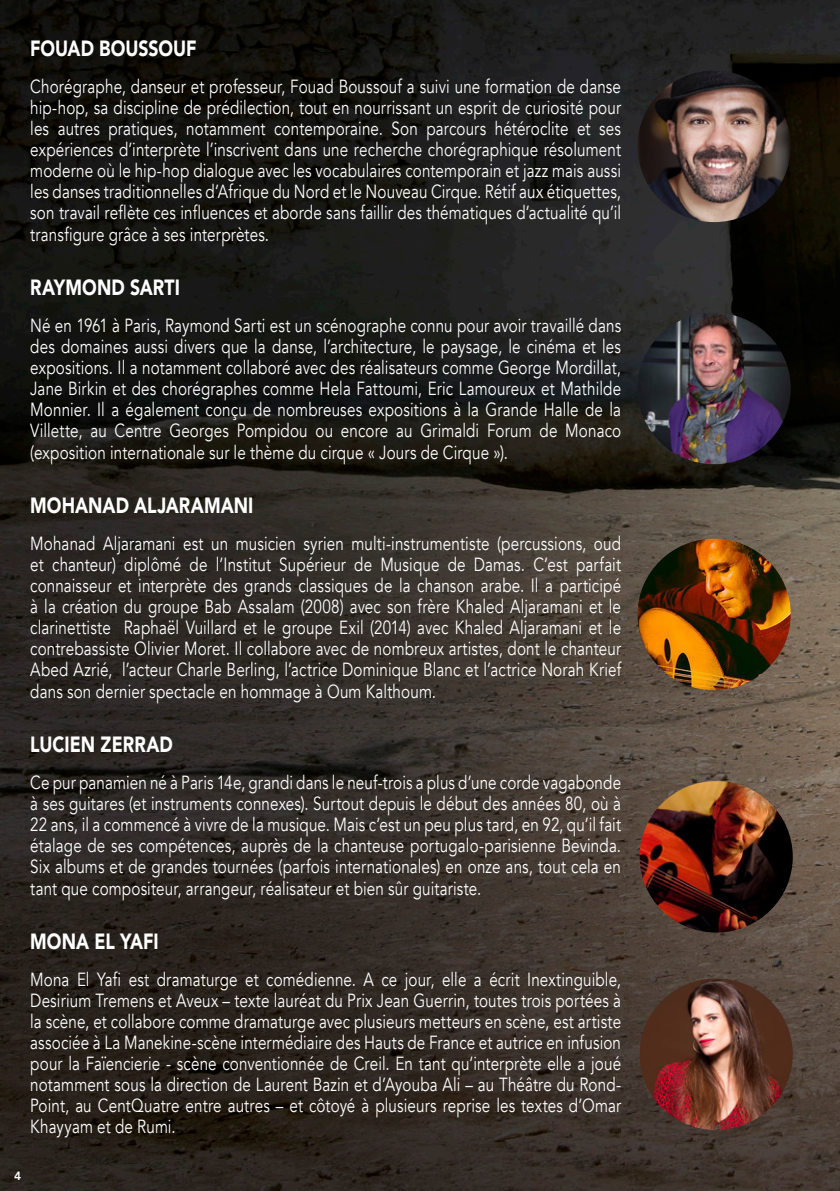
<style>
.page{position:relative;width:840px;height:1191px;background:#fff}
.page>*{position:absolute;margin:0;border:0;box-sizing:border-box;transform-origin:0 0}
.t1{font:900 22px "Avenir";color:#fff;scale:.8 1}
.t2{font:19px/21.2px "Avenir";letter-spacing:.01em;color:#fff;text-align:justify;scale:.8 1}
.t3{font:800 12px "Avenir";color:#fff}
</style>
<div class="page">
<img style="left:0;top:0;width:839px;height:1191px">
<img style="left:637px;top:71px;width:153px;height:151px">
<img style="left:637px;top:313px;width:153px;height:151px">
<img style="left:637px;top:538px;width:153px;height:152px">
<img style="left:639px;top:781px;width:153px;height:151px">
<img style="left:639px;top:978px;width:153px;height:152px">
<p class="t1" style="left:30px;top:29px;width:209px">FOUAD BOUSSOUF</p>
<p class="t2" style="left:30px;top:76px;width:739px">Chorégraphe, danseur et professeur, Fouad Boussouf a suivi une formation de danse hip-hop, sa discipline de prédilection, tout en nourrissant un esprit de curiosité pour les autres pratiques, notamment contemporaine. Son parcours hétéroclite et ses expériences d’interprète l’inscrivent dans une recherche chorégraphique résolument moderne où le hip-hop dialogue avec les vocabulaires contemporain et jazz mais aussi les danses traditionnelles d’Afrique du Nord et le Nouveau Cirque. Rétif aux étiquettes, son travail reflète ces influences et aborde sans faillir des thématiques d’actualité qu’il transfigure grâce à ses interprètes.</p>
<p class="t1" style="left:30px;top:268px;width:188px">RAYMOND SARTI</p>
<p class="t2" style="left:30px;top:315px;width:739px">Né en 1961 à Paris, Raymond Sarti est un scénographe connu pour avoir travaillé dans des domaines aussi divers que la danse, l’architecture, le paysage, le cinéma et les expositions. Il a notamment collaboré avec des réalisateurs comme George Mordillat, Jane Birkin et des chorégraphes comme Hela Fattoumi, Eric Lamoureux et Mathilde Monnier. Il a également conçu de nombreuses expositions à la Grande Halle de la Villette, au Centre Georges Pompidou ou encore au Grimaldi Forum de Monaco (exposition internationale sur le thème du cirque « Jours de Cirque »).</p>
<p class="t1" style="left:30px;top:486px;width:280px">MOHANAD ALJARAMANI</p>
<p class="t2" style="left:30px;top:533px;width:739px">Mohanad Aljaramani est un musicien syrien multi-instrumentiste (percussions, oud et chanteur) diplômé de l’Institut Supérieur de Musique de Damas. C’est parfait connaisseur et interprète des grands classiques de la chanson arabe. Il a participé à la création du groupe Bab Assalam (2008) avec son frère Khaled Aljaramani et le clarinettiste Raphaël Vuillard et le groupe Exil (2014) avec Khaled Aljaramani et le contrebassiste Olivier Moret. Il collabore avec de nombreux artistes, dont le chanteur Abed Azrié, l’acteur Charle Berling, l’actrice Dominique Blanc et l’actrice Norah Krief dans son dernier spectacle en hommage à Oum Kalthoum.</p>
<p class="t1" style="left:30px;top:725px;width:180px">LUCIEN ZERRAD</p>
<p class="t2" style="left:30px;top:772px;width:739px">Ce pur panamien né à Paris 14e, grandi dans le neuf-trois a plus d’une corde vagabonde à ses guitares (et instruments connexes). Surtout depuis le début des années 80, où à 22 ans, il a commencé à vivre de la musique. Mais c’est un peu plus tard, en 92, qu’il fait étalage de ses compétences, auprès de la chanteuse portugalo-parisienne Bevinda.<br>Six albums et de grandes tournées (parfois internationales) en onze ans, tout cela en tant que compositeur, arrangeur, réalisateur et bien sûr guitariste.</p>
<p class="t1" style="left:30px;top:922px;width:162px">MONA EL YAFI</p>
<p class="t2" style="left:30px;top:969px;width:739px">Mona El Yafi est dramaturge et comédienne. A ce jour, elle a écrit Inextinguible, Desirium Tremens et Aveux – texte lauréat du Prix Jean Guerrin, toutes trois portées à la scène, et collabore comme dramaturge avec plusieurs metteurs en scène, est artiste associée à La Manekine-scène intermédiaire des Hauts de France et autrice en infusion pour la Faïencierie - scène conventionnée de Creil. En tant qu’interprète elle a joué notamment sous la direction de Laurent Bazin et d’Ayouba Ali – au Théâtre du Rond-Point, au CentQuatre entre autres – et côtoyé à plusieurs reprise les textes d’Omar Khayyam et de Rumi.</p>
<p class="t3" style="left:14px;top:1166px;width:9px">4</p>
</div>
